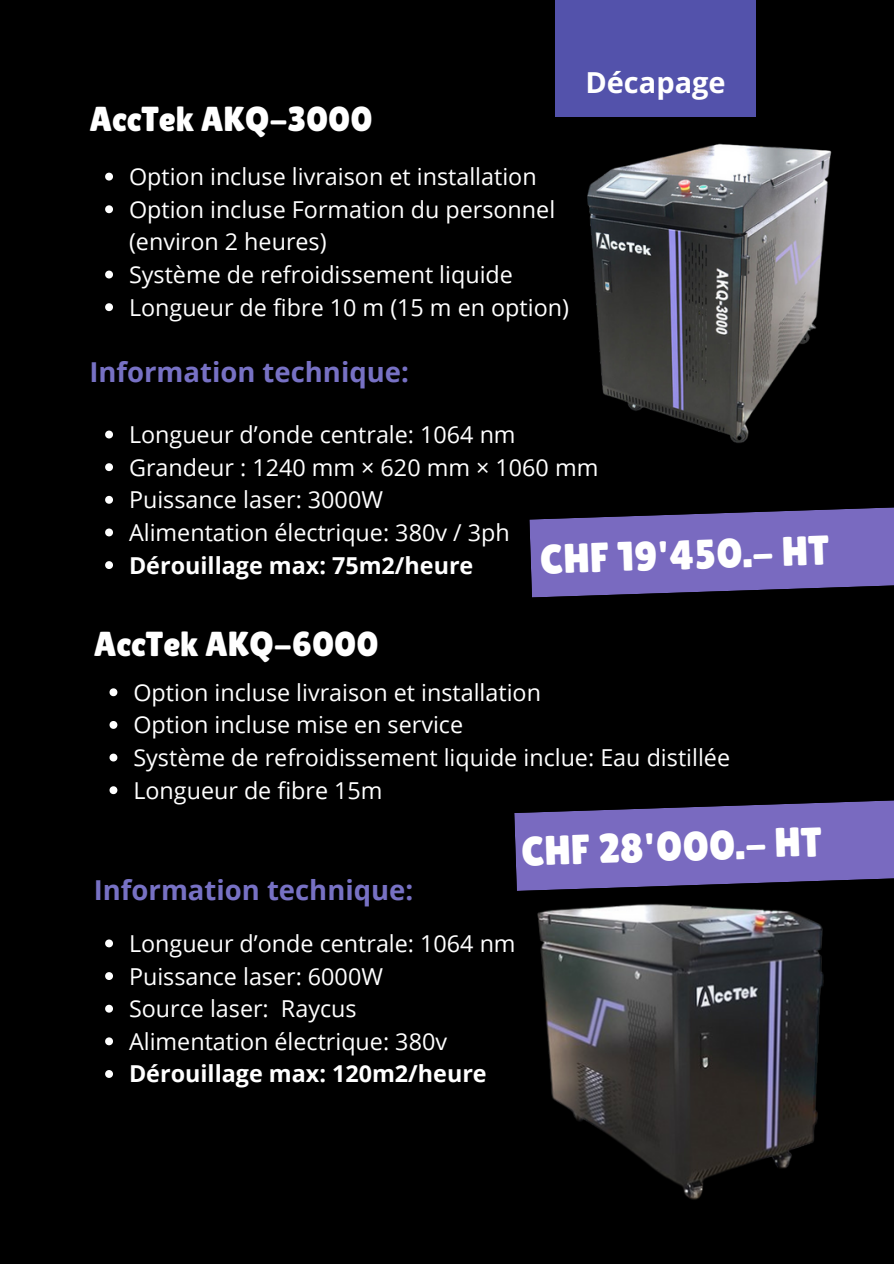
<style>
.page{position:relative;width:894px;height:1264px;background:#fff}
.page>*{position:absolute;margin:0;border:0;box-sizing:border-box;transform-origin:0 0}
.t1{font:41.4px "Lilita One";color:#fff}
.t2{font:34.65px "Lilita One";color:#fff}
.t3{font:700 28.95px "Open Sans";color:#fff}
.t4{font:700 27.45px "Open Sans";color:#7771c4}
.t5{font:23.25px/32.7px "Open Sans";color:#fff}
.t6{font:700 23.25px "Open Sans";color:#fff}
</style>
<div class="page">
<div style="left:0;top:0;width:893px;height:1263px;background:#000"></div>
<img style="left:587px;top:143px;width:245px;height:300px">
<svg style="left:105px;top:430px;width:8px;height:8px"></svg>
<svg style="left:105px;top:463px;width:8px;height:8px"></svg>
<svg style="left:105px;top:496px;width:8px;height:8px"></svg>
<svg style="left:105px;top:528px;width:8px;height:8px"></svg>
<svg style="left:105px;top:561px;width:8px;height:8px"></svg>
<div style="left:555px;top:0;width:200px;height:116px;background:#5352ab"></div>
<svg style="left:529px;top:507px;width:364px;height:90px;background:#675aa4"></svg>
<svg style="left:109px;top:688px;width:8px;height:8px"></svg>
<svg style="left:109px;top:721px;width:8px;height:8px"></svg>
<svg style="left:109px;top:753px;width:8px;height:8px"></svg>
<svg style="left:109px;top:786px;width:8px;height:8px"></svg>
<svg style="left:514px;top:800px;width:379px;height:91px;background:#665aa3"></svg>
<img style="left:537px;top:904px;width:287px;height:296px">
<svg style="left:105px;top:173px;width:8px;height:7px"></svg>
<svg style="left:105px;top:205px;width:8px;height:8px"></svg>
<svg style="left:105px;top:270px;width:8px;height:8px"></svg>
<svg style="left:105px;top:303px;width:8px;height:8px"></svg>
<svg style="left:105px;top:939px;width:8px;height:8px"></svg>
<svg style="left:105px;top:972px;width:8px;height:8px"></svg>
<svg style="left:105px;top:1004px;width:8px;height:8px"></svg>
<svg style="left:105px;top:1037px;width:8px;height:8px"></svg>
<svg style="left:105px;top:1070px;width:8px;height:7px"></svg>
<h2 class="t2" style="left:89px;top:99px;width:285px">AccTek AKQ-3000</h2>
<p class="t5" style="left:129px;top:160px;width:409px">Option incluse livraison et installation</p>
<p class="t5" style="left:129px;top:192px;width:427px">Option incluse Formation du personnel (environ 2 heures)</p>
<p class="t5" style="left:129px;top:257px;width:385px">Système de refroidissement liquide</p>
<p class="t5" style="left:129px;top:290px;width:441px">Longueur de fibre 10 m (15 m en option)</p>
<h1 class="t4" style="left:89px;top:352px;width:321px">Information technique:</h1>
<p class="t3" style="left:585px;top:62px;width:142px">Décapage</p>
<h2 class="t5" style="left:129px;top:417px;width:388px">Longueur d’onde centrale: 1064 nm</h2>
<h3 class="t5" style="left:129px;top:450px;width:470px">Grandeur : 1240 mm × 620 mm × 1060 mm</h3>
<p class="t5" style="left:129px;top:483px;width:255px">Puissance laser: 3000W</p>
<p class="t5" style="left:129px;top:515px;width:382px">Alimentation électrique: 380v / 3ph</p>
<p class="t6" style="left:129px;top:548px;width:346px">Dérouillage max: 75m2/heure</p>
<p class="t1" style="left:539px;top:536px;width:290px;rotate:-2deg">CHF 19'450.- HT</p>
<p class="t2" style="left:94px;top:623px;width:286px">AccTek AKQ-6000</p>
<p class="t5" style="left:133px;top:675px;width:409px">Option incluse livraison et installation</p>
<p class="t5" style="left:133px;top:708px;width:331px">Option incluse mise en service</p>
<h3 class="t5" style="left:133px;top:740px;width:598px">Système de refroidissement liquide inclue: Eau distillée</h3>
<p class="t5" style="left:133px;top:773px;width:250px">Longueur de fibre 15m</p>
<p class="t4" style="left:94px;top:870px;width:321px">Information technique:</p>
<p class="t5" style="left:129px;top:926px;width:388px">Longueur d’onde centrale: 1064 nm</p>
<h1 class="t5" style="left:129px;top:959px;width:255px">Puissance laser: 6000W</h1>
<h3 class="t5" style="left:129px;top:991px;width:229px">Source laser: Raycus</h3>
<p class="t5" style="left:129px;top:1024px;width:319px">Alimentation électrique: 380v</p>
<p class="t6" style="left:129px;top:1057px;width:359px">Dérouillage max: 120m2/heure</p>
<p class="t1" style="left:520px;top:828px;width:302px;rotate:-2deg">CHF 28'000.- HT</p>
</div>
